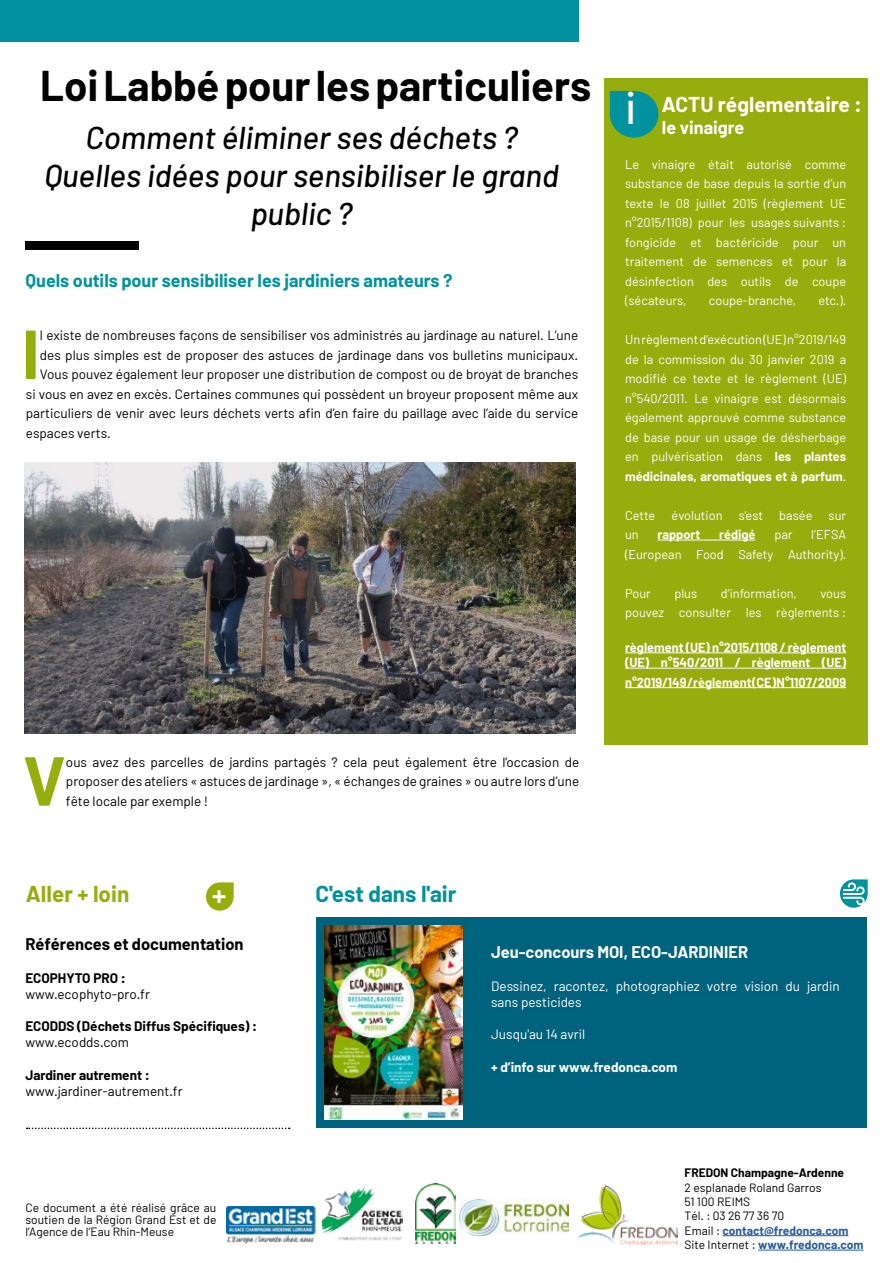
<style>
.page{position:relative;width:893px;height:1263px;background:#fff}
.page>*{position:absolute;margin:0;border:0;box-sizing:border-box;transform-origin:0 0}
.t1{font:700 69.15px "Barlow";color:#95ad0d}
.t2{font:48px "Myriad Pro";color:#fff}
.t3{font:700 42px "Barlow";color:#000}
.t4{font:italic 500 31.5px/37.8px "Barlow";color:#000;text-align:center}
.t5{font:600 30px "Barlow";color:#fff}
.t6{font:700 22.5px "Barlow";color:#00929e}
.t7{font:700 22.5px "Barlow";color:#95ad0d}
.t8{font:700 21px "Barlow";color:#fff}
.t9{font:700 18px "Barlow";color:#00929e}
.t10{font:700 18px "Barlow";color:#fff}
.t11{font:700 16.5px "Barlow";color:#fff}
.t12{font:700 16.5px "Barlow";color:#000}
.t13{font:13.5px/19.5px "Barlow";color:#000;text-align:justify}
.t14{font:13.5px/16.2px "Barlow";color:#fff}
.t15{font:700 13.5px "Barlow";color:#000}
.t16{font:700 13.5px "Barlow";color:#fff}
.t17{font:12.75px/19.5px "Barlow";color:#fff;text-align:justify}
.t18{font:700 12.75px/15.3px "Barlow";color:#fff}
.t19{font:12px/14.4px "Barlow";color:#000;text-align:justify}
.t20{font:700 12px "Barlow";color:#000}
.s1{font-weight:700}
.s2{font-weight:700;color:#275b9b}
</style>
<div class="page">
<div style="left:0;top:0;width:578px;height:42px;background:#00929e"></div>
<div style="left:316px;top:917px;width:551px;height:210px;background:#00637d"></div>
<div style="left:26px;top:241px;width:113px;height:8px;background:#000"></div>
<div style="left:604px;top:78px;width:263px;height:667px;background:#95ad0d"></div>
<hr style="left:658px;top:540px;width:97px;height:1px;background:#fff">
<hr style="left:625px;top:652px;width:221px;height:1px;background:#fff">
<hr style="left:625px;top:668px;width:221px;height:1px;background:#fff">
<hr style="left:625px;top:687px;width:221px;height:1px;background:#fff">
<svg style="left:610px;top:91px;width:48px;height:47px;background:#189686"></svg>
<img style="left:226px;top:1207px;width:90px;height:36px">
<img style="left:322px;top:1187px;width:81px;height:54px">
<svg style="left:206px;top:882px;width:28px;height:29px"></svg>
<svg style="left:27px;top:1127px;width:263px;height:2px"></svg>
<img style="left:459px;top:1199px;width:110px;height:37px">
<hr style="left:722px;top:1235px;width:126px;height:1px;background:#275b9b">
<hr style="left:758px;top:1250px;width:106px;height:1px;background:#275b9b">
<img style="left:25px;top:462px;width:550px;height:271px">
<svg style="left:840px;top:879px;width:28px;height:29px"></svg>
<img style="left:325px;top:925px;width:137px;height:194px">
<img style="left:415px;top:1183px;width:40px;height:60px">
<img style="left:578px;top:1185px;width:100px;height:59px">
<h3 class="t3" style="left:40px;top:60px;width:553px">Loi Labbé pour les particuliers</h3>
<h3 class="t4" style="left:44px;top:118px;width:516px">Comment éliminer ses déchets ?<br>Quelles idées pour sensibiliser le grand public ?</h3>
<h3 class="t9" style="left:26px;top:269px;width:429px">Quels outils pour sensibiliser les jardiniers amateurs ?</h3>
<h1 class="t1" style="left:22px;top:311px;width:20px">I</h1>
<p class="t13" style="left:40px;top:325px;width:540px">l existe de nombreuses façons de sensibiliser vos administrés au jardinage au naturel. L’une</p>
<p class="t13" style="left:40px;top:345px;width:540px">des plus simples est de proposer des astuces de jardinage dans vos bulletins municipaux.</p>
<p class="t13" style="left:40px;top:364px;width:540px">Vous pouvez également leur proposer une distribution de compost ou de broyat de branches</p>
<p class="t13" style="left:26px;top:384px;width:554px">si vous en avez en excès. Certaines communes qui possèdent un broyeur proposent même aux</p>
<p class="t13" style="left:26px;top:403px;width:554px">particuliers de venir avec leurs déchets verts afin d’en faire du paillage avec l’aide du service</p>
<p class="t13" style="left:26px;top:423px;width:87px">espaces verts.</p>
<h1 class="t1" style="left:23px;top:738px;width:45px">V</h1>
<p class="t13" style="left:66px;top:752px;width:515px">ous avez des parcelles de jardins partagés ? cela peut également être l’occasion de proposer des ateliers « astuces de jardinage », « échanges de graines » ou autre lors d’une fête locale par exemple !</p>
<h2 class="t2" style="left:625px;top:78px;width:13px">i</h2>
<h3 class="t8" style="left:662px;top:91px;width:202px">ACTU réglementaire :</h3>
<h3 class="t10" style="left:662px;top:117px;width:84px">le vinaigre</h3>
<p class="t17" style="left:625px;top:154px;width:223px">Le vinaigre était autorisé comme substance de base depuis la sortie d’un texte le 08 juillet 2015 (règlement UE n°2015/1108) pour les usages suivants : fongicide et bactéricide pour un traitement de semences et pour la désinfection des outils de coupe (sécateurs,</p>
<p class="t17" style="left:709px;top:290px;width:89px">coupe-branche,</p>
<p class="t17" style="left:818px;top:290px;width:29px">etc.).</p>
<p class="t17" style="left:625px;top:329px;width:223px">Un règlement d’exécution (UE) n°2019/149 de la commission du 30 janvier 2019 a modifié ce texte et le règlement (UE) n°540/2011. Le vinaigre est désormais également approuvé comme substance de base pour un usage de désherbage en pulvérisation dans <span class="s1">les plantes médicinales, aromatiques et à parfum</span>.</p>
<p class="t17" style="left:625px;top:505px;width:32px">Cette</p>
<p class="t17" style="left:672px;top:505px;width:52px">évolution</p>
<p class="t17" style="left:739px;top:505px;width:26px">s’est</p>
<p class="t17" style="left:779px;top:505px;width:35px">basée</p>
<p class="t17" style="left:829px;top:505px;width:19px">sur</p>
<p class="t17" style="left:625px;top:524px;width:15px">un</p>
<p class="t18" style="left:658px;top:527px;width:44px">rapport</p>
<p class="t18" style="left:719px;top:527px;width:38px">rédigé</p>
<p class="t17" style="left:774px;top:524px;width:20px">par</p>
<p class="t17" style="left:625px;top:524px;width:223px;text-align:right">l’EFSA<br>(European Food Safety Authority).</p>
<p class="t17" style="left:625px;top:583px;width:27px">Pour</p>
<p class="t17" style="left:674px;top:583px;width:24px">plus</p>
<p class="t17" style="left:721px;top:583px;width:78px">d’information,</p>
<p class="t17" style="left:625px;top:583px;width:223px;text-align:right">vous<br>pouvez consulter les règlements :</p>
<p class="t18" style="left:625px;top:639px;width:223px">règlement (UE) n°2015/1108 / règlement (UE) n°540/2011 / règlement (UE)</p>
<p class="t18" style="left:625px;top:674px;width:223px">n°2019/149 / règlement (CE) N°1107/2009</p>
<h3 class="t7" style="left:26px;top:880px;width:105px">Aller + loin</h3>
<h3 class="t5" style="left:212px;top:876px;width:16px">+</h3>
<p class="t12" style="left:25px;top:934px;width:220px">Références et documentation</p>
<p class="t15" style="left:25px;top:969px;width:102px">ECOPHYTO PRO :</p>
<p class="t13" style="left:25px;top:984px;width:126px">www.ecophyto-pro.fr</p>
<p class="t15" style="left:25px;top:1018px;width:233px">ECODDS (Déchets Diffus Spécifiques) :</p>
<p class="t13" style="left:25px;top:1032px;width:105px">www.ecodds.com</p>
<p class="t15" style="left:25px;top:1066px;width:126px">Jardiner autrement :</p>
<p class="t13" style="left:25px;top:1081px;width:159px">www.jardiner-autrement.fr</p>
<p class="t19" style="left:26px;top:1201px;width:192px;line-height:12px">Ce document a été réalisé grâce au soutien de la Région Grand Est et de l’Agence de l’Eau Rhin-Meuse</p>
<h3 class="t6" style="left:315px;top:880px;width:142px">C'est dans l'air</h3>
<p class="t11" style="left:491px;top:942px;width:258px">Jeu-concours MOI, ECO-JARDINIER</p>
<p class="t14" style="left:491px;top:977px;width:350px">Dessinez, racontez, photographiez votre vision du jardin sans pesticides</p>
<p class="t14" style="left:491px;top:1026px;width:96px">Jusqu'au 14 avril</p>
<p class="t16" style="left:491px;top:1058px;width:188px">+ d’info sur www.fredonca.com</p>
<p class="t20" style="left:685px;top:1165px;width:161px">FREDON Champagne-Ardenne</p>
<p class="t19" style="left:685px;top:1180px;width:180px;text-align:left">2 esplanade Roland Garros<br>51 100 REIMS<br>Tél. : 03 26 77 36 70<br>Email : <span class="s2">contact@fredonca.com<br></span>Site Internet : <span class="s2">www.fredonca.com</span></p>
</div>
